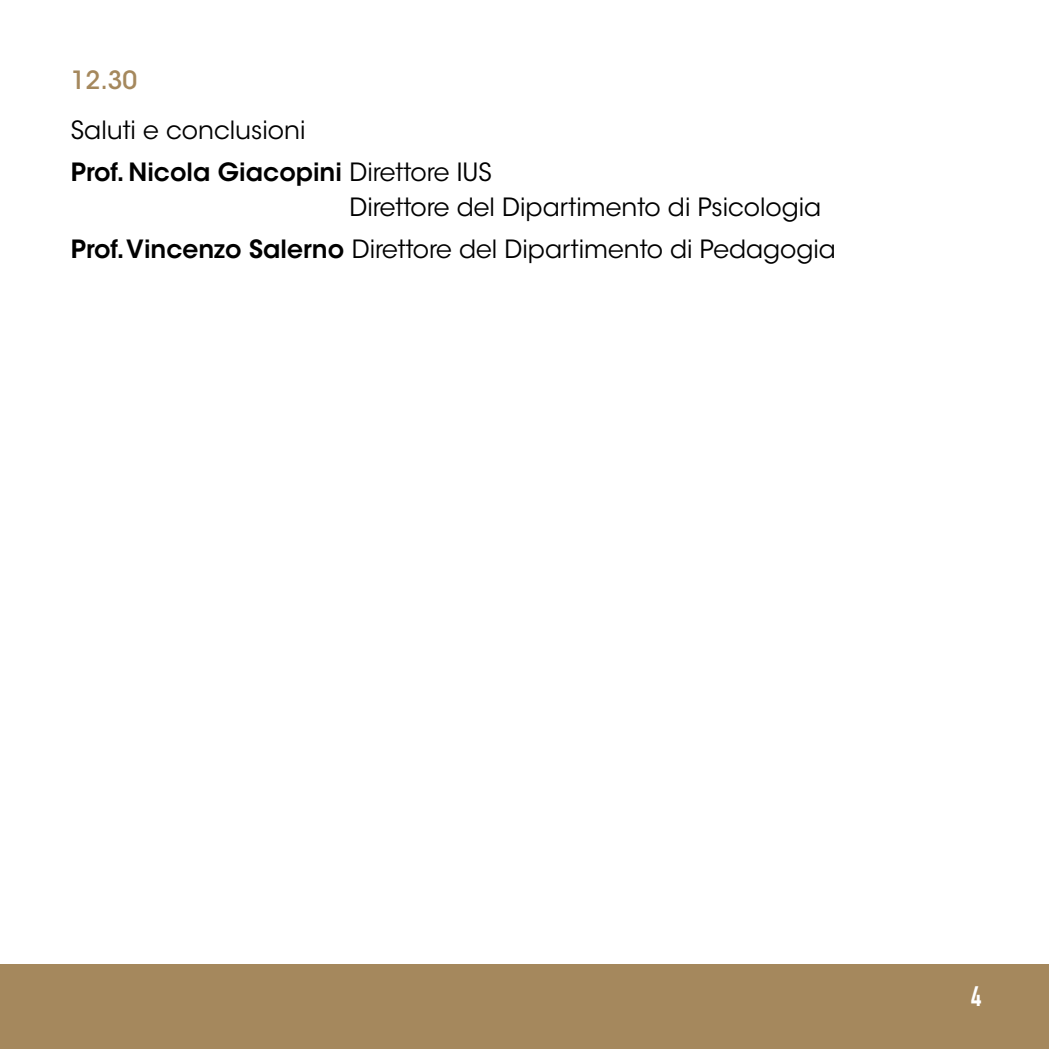
<style>
.page{position:relative;width:1049px;height:1049px;background:#fff}
.page>*{position:absolute;margin:0;border:0;box-sizing:border-box;transform-origin:0 0}
.t1{font:700 27.5px "DIN Condensed";color:#fff}
.t2{font:25px/42px "ITC Avant Garde Std";color:#000}
.t3{font:500 25px "ITC Avant Garde Std";color:#a5885d}
.s1{font-weight:600}
</style>
<div class="page">
<div style="left:0;top:964px;width:1049px;height:85px;background:#a5885d"></div>
<p class="t3" style="left:71px;top:65px;width:68px">12.30</p>
<p class="t2" style="left:71px;top:109px;width:422px">Saluti e conclusioni<br><span class="s1">Prof. Nicola Giacopini</span> Direttore IUS</p>
<p class="t2" style="left:71px;top:186px;width:767px;text-indent:279px">Direttore del Dipartimento di Psicologia<br><span class="s1">Prof. Vincenzo Salerno</span> Direttore del Dipartimento di Pedagogia</p>
<p class="t1" style="left:971px;top:980px;width:12px">4</p>
</div>
